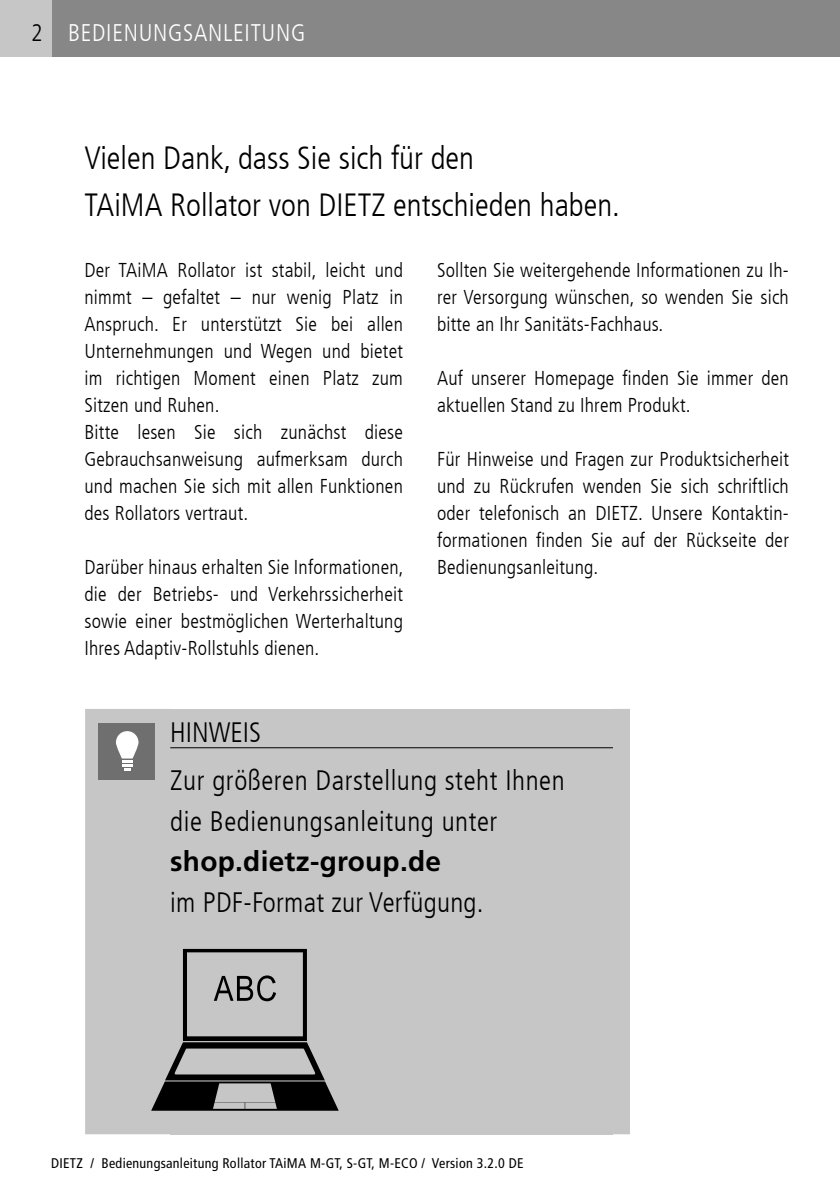
<style>
.page{position:relative;width:840px;height:1191px;background:#fff}
.page>*{position:absolute;margin:0;border:0;box-sizing:border-box;transform-origin:0 0}
.t1{font:300 condensed 32px/47.2px "Frutiger LT";color:#000}
.t2{font:300 condensed 28px/48.2px "Frutiger LT";letter-spacing:.02em;color:#000}
.t3{font:700 28px "Frutiger LT";letter-spacing:.01em;color:#000}
.t4{font:300 condensed 24px "Frutiger LT";letter-spacing:.03em;color:#fff}
.t5{font:300 condensed 24px "Frutiger LT";color:#000}
.t6{font:300 condensed 20px/27px "Frutiger LT";letter-spacing:.01em;color:#000;text-align:justify}
.t7{font:condensed 14px "Frutiger LT";letter-spacing:.02em;color:#000}
</style>
<div class="page">
<div style="left:0;top:0;width:839px;height:57px;background:#878787"></div>
<hr style="left:839px;top:0;width:1px;height:57px;background:#878787">
<div style="left:0;top:0;width:51px;height:57px;background:#c6c6c6"></div>
<div style="left:85px;top:709px;width:544px;height:425px;background:#c6c6c6"></div>
<div style="left:170px;top:709px;width:442px;height:425px;background:#c6c6c6"></div>
<hr style="left:170px;top:747px;width:442px;height:1px;background:#000">
<div style="left:98px;top:723px;width:57px;height:56px;background:#706f6f"></div>
<svg style="left:116px;top:731px;width:22px;height:39px"></svg>
<svg style="left:151px;top:949px;width:187px;height:161px"></svg>
<p class="t5" style="left:31px;top:19px;width:13px">2</p>
<p class="t4" style="left:68px;top:19px;width:239px">BEDIENUNGSANLEITUNG</p>
<h1 class="t1" style="left:84px;top:135px;width:536px">Vielen Dank, dass Sie sich für den<br>TAiMA Rollator von DIETZ entschieden haben.</h1>
<p class="t6" style="left:84px;top:257px;width:320px;text-align:left">Der TAiMA Rollator ist stabil, leicht und nimmt – gefaltet – nur wenig Platz in Anspruch. Er unterstützt Sie bei allen Unternehmungen und Wegen und bietet im richtigen Moment einen Platz zum Sitzen und Ruhen.<br>Bitte lesen Sie sich zunächst diese Gebrauchsanweisung aufmerksam durch und machen Sie sich mit allen Funktionen des Rollators vertraut.</p>
<p class="t6" style="left:84px;top:554px;width:320px">Darüber hinaus erhalten Sie Informationen, die der Betriebs- und Verkehrssicherheit sowie einer bestmöglichen Werterhaltung Ihres Adaptiv-Rollstuhls dienen.</p>
<p class="t6" style="left:437px;top:257px;width:353px">Sollten Sie weitergehende Informationen zu Ih&shy;rer Versorgung wünschen, so wenden Sie sich bitte an Ihr Sanitäts-Fachhaus.</p>
<p class="t6" style="left:437px;top:365px;width:353px">Auf unserer Homepage finden Sie immer den aktuellen Stand zu Ihrem Produkt.</p>
<p class="t6" style="left:437px;top:446px;width:353px">Für Hinweise und Fragen zur Produktsicherheit und zu Rückrufen wenden Sie sich schriftlich oder telefonisch an DIETZ. Unsere Kontaktin&shy;formationen finden Sie auf der Rückseite der Bedienungsanleitung.</p>
<h2 class="t2" style="left:170px;top:708px;width:395px">HINWEIS<br>Zur größeren Darstellung steht Ihnen</h2>
<h2 class="t2" style="left:170px;top:797px;width:328px">die Bedienungsanleitung unter</h2>
<h2 class="t3" style="left:170px;top:845px;width:272px">shop.dietz-group.de</h2>
<h2 class="t2" style="left:170px;top:878px;width:314px">im PDF-Format zur Verfügung.</h2>
<p class="t7" style="left:51px;top:1155px;width:473px">DIETZ / Bedienungsanleitung Rollator TAiMA M-GT, S-GT, M-ECO / Version 3.2.0 DE</p>
</div>
